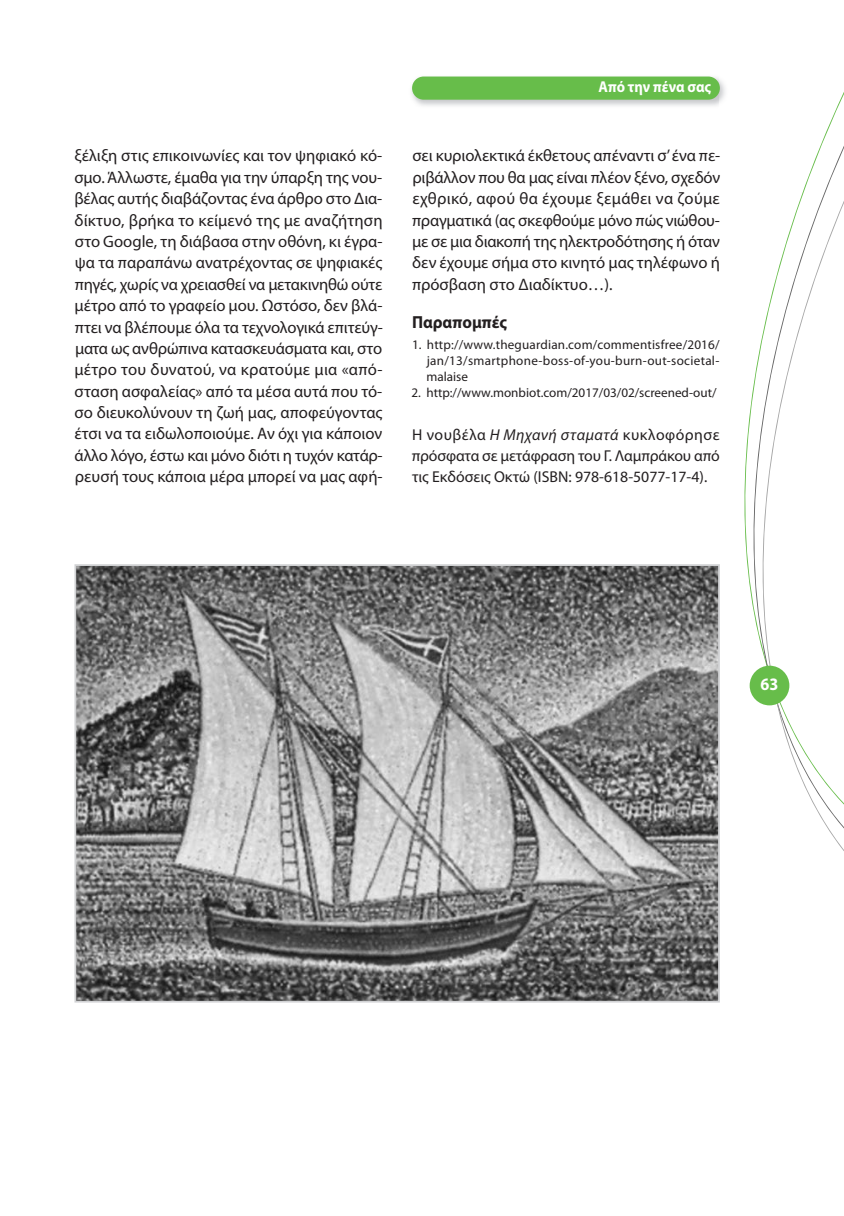
<style>
.page{position:relative;width:844px;height:1216px;background:#fff}
.page>*{position:absolute;margin:0;border:0;box-sizing:border-box;transform-origin:0 0}
.t1{font:700 17.5px "Myriad Pro";color:#231f20;scale:.95 1}
.t2{font:700 17.5px "Myriad Pro";color:#fff;scale:.92 1}
.t3{font:16.62px/21.3px "Myriad Pro";color:#231f20;text-align:justify}
.t4{font:15.75px/21.3px "Myriad Pro";color:#231f20;text-align:justify}
.t5{font:700 15.75px "Myriad Pro";color:#fff;scale:.92 1}
.t6{font:13.12px/15.9px "Myriad Pro";letter-spacing:.01em;color:#231f20;text-align:justify}
.s1{font-style:italic}
</style>
<div class="page">
<svg style="left:744px;top:200px;width:99px;height:650px"></svg>
<div style="left:749px;top:665px;width:40px;height:40px;background:#67bd4a;border-radius:50%"></div>
<img style="left:411px;top:76px;width:314px;height:30px">
<div style="left:412px;top:77px;width:307px;height:23px;background:#67bd4a;border-radius:12px"></div>
<img style="left:77px;top:567px;width:639px;height:432px">
<div style="left:74px;top:564px;width:645px;height:438px;border:2px solid #d1d2d4"></div>
<p class="t5" style="left:598px;top:81px;width:124px">Από την πένα σας</p>
<p class="t3" style="left:74px;top:146px;width:310px">ξέλιξη στις επικοινωνίες και τον ψηφιακό κό&shy;σμο. Άλλωστε, έμαθα για την ύπαρξη της νου&shy;βέλας αυτής διαβάζοντας ένα άρθρο στο Δια&shy;δίκτυο, βρήκα το κείμενό της με αναζήτηση στο Google, τη διάβασα στην οθόνη, κι έγρα&shy;ψα τα παραπάνω ανατρέχοντας σε ψηφιακές πηγές, χωρίς να χρειασθεί να μετακινηθώ ούτε μέτρο από το γραφείο μου. Ωστόσο, δεν βλά&shy;πτει να βλέπουμε όλα τα τεχνολογικά επιτεύγ&shy;ματα ως ανθρώπινα κατασκευάσματα και, στο μέτρο του δυνατού, να κρατούμε μια «από&shy;σταση ασφαλείας» από τα μέσα αυτά που τό&shy;σο διευκολύνουν τη ζωή μας, αποφεύγοντας έτσι να τα ειδωλοποιούμε. Αν όχι για κάποιον άλλο λόγο, έστω και μόνο διότι η τυχόν κατάρ&shy;ρευσή τους κάποια μέρα μπορεί να μας αφή-</p>
<p class="t3" style="left:412px;top:146px;width:309px">σει κυριολεκτικά έκθετους απέναντι σ’ ένα πε&shy;ριβάλλον που θα μας είναι πλέον ξένο, σχεδόν εχθρικό, αφού θα έχουμε ξεμάθει να ζούμε πραγματικά (ας σκεφθούμε μόνο πώς νιώθου&shy;με σε μια διακοπή της ηλεκτροδότησης ή όταν δεν έχουμε σήμα στο κινητό μας τηλέφωνο ή πρόσβαση στο Διαδίκτυο…).</p>
<p class="t1" style="left:412px;top:315px;width:101px">Παραπομπές</p>
<p class="t6" style="left:426px;top:337px;width:294px;text-indent:-14px">1. http://www.theguardian.com/commentisfree/2016/ jan/13/smartphone-boss-of-you-burn-out-societal&shy;malaise</p>
<p class="t6" style="left:411px;top:385px;width:306px">2. http://www.monbiot.com/2017/03/02/screened-out/</p>
<p class="t4" style="left:412px;top:425px;width:309px">Η νουβέλα <span class="s1">Η Μηχανή σταματά</span> κυκλοφόρησε πρόσφατα σε μετάφραση του Γ. Λαμπράκου από τις Εκδόσεις Οκτώ (ISBN: 978-618-5077-17-4).</p>
<p class="t2" style="left:760px;top:677px;width:21px">63</p>
</div>
